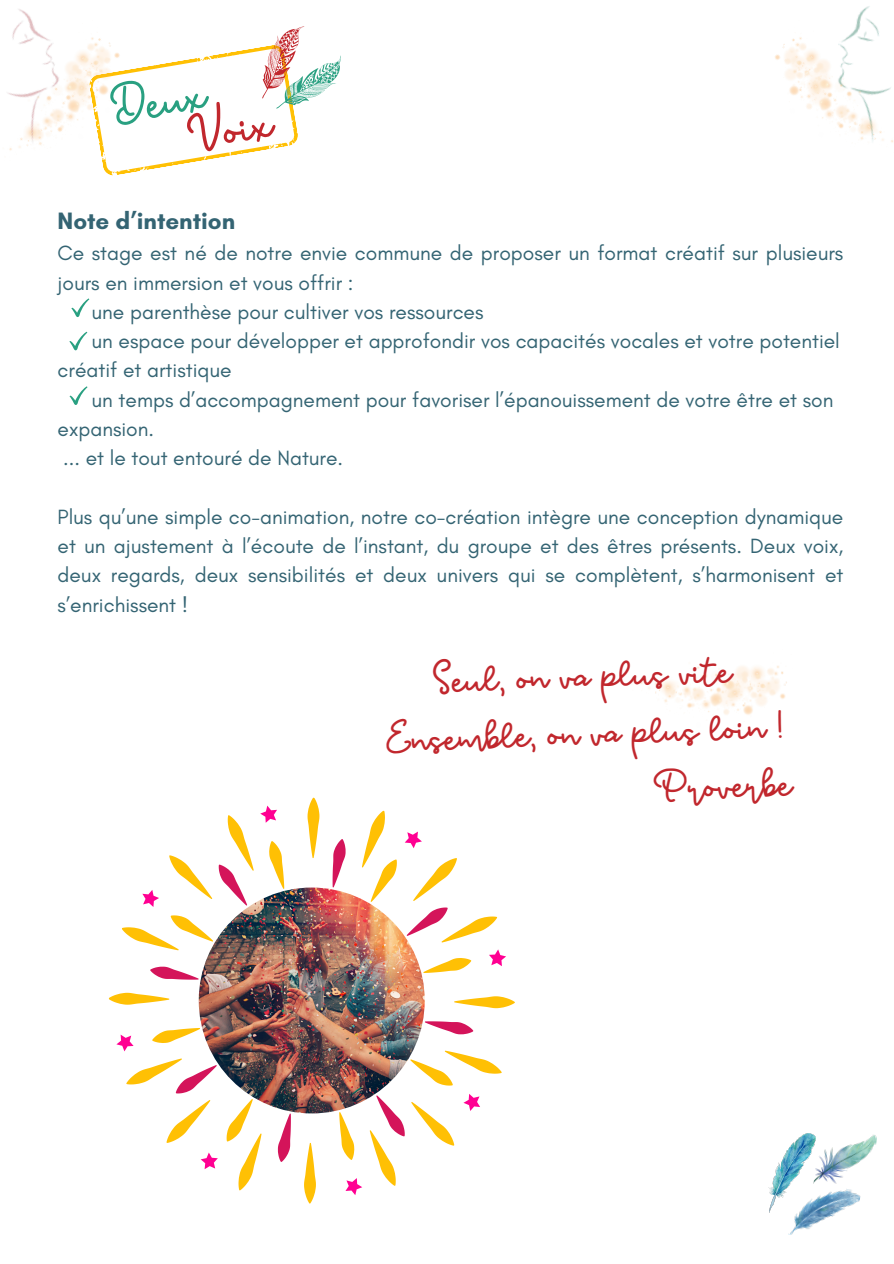
<style>
.page{position:relative;width:894px;height:1264px;background:#fff}
.page>*{position:absolute;margin:0;border:0;box-sizing:border-box;transform-origin:0 0}
.t1{font:52.5px "Glypher Yandi Designs";color:#29a081}
.t2{font:52.5px "Glypher Yandi Designs";color:#c1272d}
.t3{font:41.7px "Glypher Yandi Designs";color:#c1272d}
.t4{font:700 24.15px "Glacial Indifference";color:#346473}
.t5{font:21px/29.2px "Glacial Indifference";color:#346473}
</style>
<div class="page">
<svg style="left:151px;top:26px;width:190px;height:133px"></svg>
<img style="left:640px;top:666px;width:147px;height:49px">
<img style="left:89px;top:37px;width:62px;height:139px">
<img style="left:8px;top:9px;width:81px;height:142px">
<img style="left:775px;top:14px;width:118px;height:129px">
<svg style="left:71px;top:298px;width:18px;height:19px"></svg>
<svg style="left:69px;top:332px;width:18px;height:18px"></svg>
<svg style="left:69px;top:386px;width:18px;height:19px"></svg>
<svg style="left:362px;top:810px;width:35px;height:94px"></svg>
<svg style="left:407px;top:1050px;width:95px;height:36px"></svg>
<svg style="left:226px;top:1095px;width:35px;height:96px"></svg>
<svg style="left:122px;top:915px;width:94px;height:35px"></svg>
<svg style="left:307px;top:797px;width:39px;height:91px"></svg>
<svg style="left:423px;top:988px;width:92px;height:47px"></svg>
<svg style="left:277px;top:1112px;width:47px;height:92px"></svg>
<svg style="left:108px;top:966px;width:92px;height:46px"></svg>
<svg style="left:404px;top:831px;width:102px;height:150px"></svg>
<svg style="left:331px;top:1093px;width:149px;height:102px"></svg>
<svg style="left:116px;top:1019px;width:102px;height:151px"></svg>
<svg style="left:142px;top:805px;width:143px;height:102px"></svg>
<img style="left:199px;top:887px;width:225px;height:226px;border-radius:50%">
<img style="left:788px;top:1190px;width:73px;height:45px">
<img style="left:768px;top:1133px;width:47px;height:79px">
<img style="left:813px;top:1133px;width:63px;height:57px">
<p class="t1" style="left:106px;top:81px;width:96px;rotate:-11deg">Deux</p>
<h1 class="t2" style="left:182px;top:108px;width:87px;rotate:-11deg">Voix</h1>
<p class="t4" style="left:58px;top:206px;width:179px">Note d’intention</p>
<p class="t5" style="left:58px;top:238px;width:787px">Ce stage est né de notre envie commune de proposer un format créatif sur plusieurs jours en immersion et vous offrir :</p>
<p class="t5" style="left:92px;top:297px;width:393px">une parenthèse pour cultiver vos ressources</p>
<p class="t5" style="left:58px;top:326px;width:783px;text-indent:34px">un espace pour développer et approfondir vos capacités vocales et votre potentiel créatif et artistique</p>
<p class="t5" style="left:58px;top:385px;width:777px;text-indent:34px">un temps d’accompagnement pour favoriser l’épanouissement de votre être et son expansion.</p>
<p class="t5" style="left:63px;top:443px;width:281px">... et le tout entouré de Nature.</p>
<h1 class="t5" style="left:58px;top:502px;width:787px;text-align:justify">Plus qu’une simple co-animation, notre co-création intègre une conception dynamique et un ajustement à l’écoute de l’instant, du groupe et des êtres présents. Deux voix, deux regards, deux sensibilités et deux univers qui se complètent, s’harmonisent et s’enrichissent !</h1>
<p class="t3" style="left:432px;top:657px;width:300px;rotate:-2deg">Seul, on va plus vite</p>
<p class="t3" style="left:384px;top:716px;width:399px;rotate:-2deg">Ensemble, on va plus loin !</p>
<p class="t3" style="left:652px;top:764px;width:141px;rotate:-2deg">Proverbe</p>
</div>
